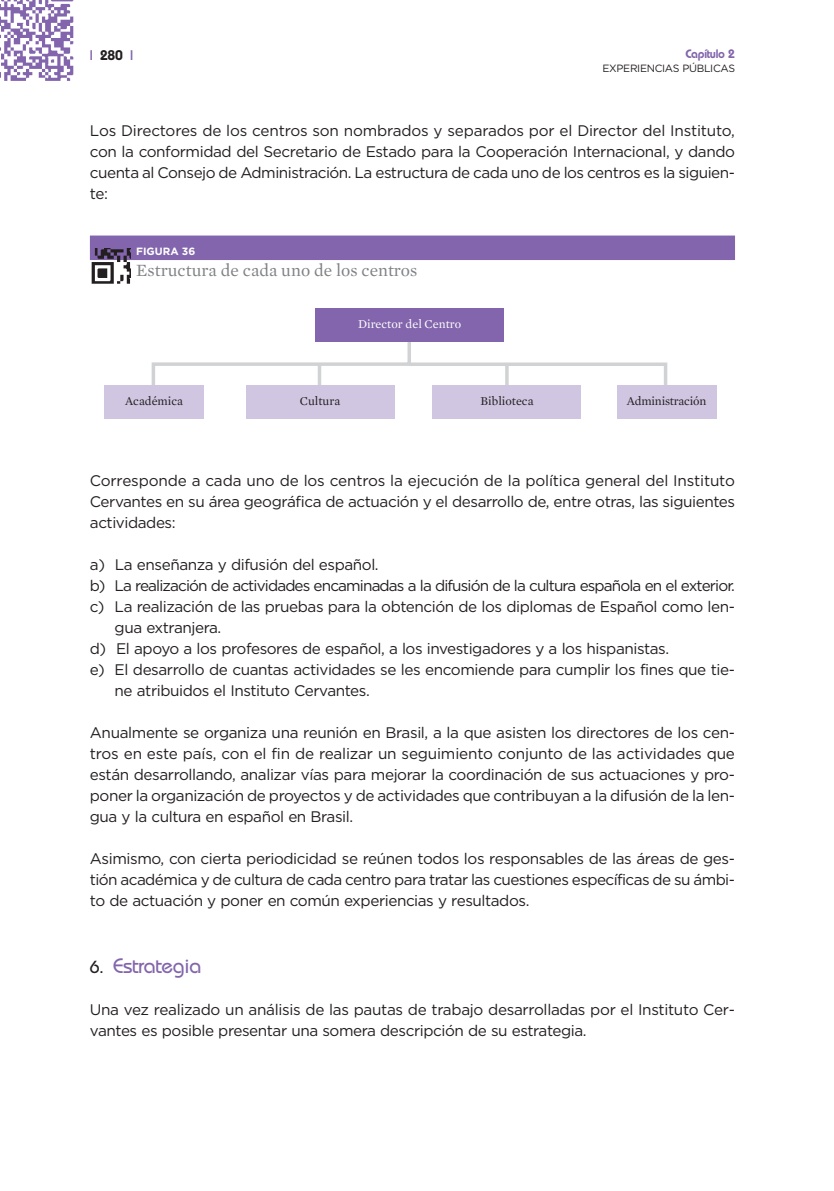
<style>
.page{position:relative;width:834px;height:1191px;background:#fff}
.page>*{position:absolute;margin:0;border:0;box-sizing:border-box;transform-origin:0 0}
.t1{font:500 21px "Bauhaus";letter-spacing:-.02em;color:#8265ac}
.t2{font:17.5px "Mercury Text G1";color:#808285}
.t3{font:15.4px/21px "Gotham";letter-spacing:-.03em;color:#231f20;text-align:justify}
.t4{font:15.4px "Gotham";letter-spacing:-.055em;color:#231f20}
.t5{font:600 14px "Bauhaus";color:#231f20}
.t6{font:12.25px "Mercury Text G1";color:#231f20}
.t7{font:12.25px "Mercury Text G1";color:#fff}
.t8{font:600 12.25px "Bauhaus";letter-spacing:-.02em;color:#8265ac}
.t9{font:10.5px "Gotham";letter-spacing:-.03em;color:#231f20}
.t10{font:700 10.5px "Gotham";color:#fff}
.s1{color:#8265ac}
.s2{font-size:17.5px;color:#231f20}
</style>
<div class="page">
<img style="left:0;top:0;width:74px;height:81px">
<div style="left:90px;top:235px;width:645px;height:25px;background:#8265ac"></div>
<svg style="left:151px;top:341px;width:517px;height:57px"></svg>
<div style="left:315px;top:308px;width:189px;height:33px;background:#8265ac"></div>
<div style="left:104px;top:385px;width:100px;height:33px;background:#d0c6e1"></div>
<div style="left:617px;top:385px;width:99px;height:33px;background:#d0c6e1"></div>
<hr style="left:505px;top:365px;width:3px;height:23px;background:#d1d2d4">
<div style="left:245px;top:385px;width:149px;height:33px;background:#d0c6e1"></div>
<div style="left:432px;top:385px;width:149px;height:33px;background:#d0c6e1"></div>
<img style="left:92px;top:248px;width:39px;height:36px">
<p class="t5" style="left:90px;top:50px;width:45px"><span class="s1">|</span> 280 <span class="s1">|</span></p>
<p class="t8" style="left:685px;top:50px;width:51px">Capítulo 2</p>
<p class="t9" style="left:602px;top:65px;width:134px">EXPERIENCIAS PÚBLICAS</p>
<p class="t3" style="left:90px;top:121px;width:646px">Los Directores de los centros son nombrados y separados por el Director del Instituto, con la conformidad del Secretario de Estado para la Cooperación Internacional, y dando cuenta al Consejo de Administración. La estructura de cada uno de los centros es la siguien&shy;te:</p>
<p class="t10" style="left:136px;top:247px;width:61px">FIGURA 36</p>
<p class="t2" style="left:136px;top:263px;width:283px">Estructura de cada uno de los centros</p>
<p class="t7" style="left:358px;top:319px;width:105px">Director del Centro</p>
<p class="t6" style="left:125px;top:396px;width:59px">Académica</p>
<p class="t6" style="left:300px;top:396px;width:42px">Cultura</p>
<p class="t6" style="left:480px;top:396px;width:55px">Biblioteca</p>
<p class="t6" style="left:627px;top:396px;width:81px">Administración</p>
<p class="t3" style="left:90px;top:471px;width:646px">Corresponde a cada uno de los centros la ejecución de la política general del Instituto Cervantes en su área geográfica de actuación y el desarrollo de, entre otras, las siguientes actividades:</p>
<p class="t3" style="left:90px;top:555px;width:290px">a) La enseñanza y difusión del español.</p>
<p class="t4" style="left:90px;top:580px;width:646px">b) La realización de actividades encaminadas a la difusión de la cultura española en el exterior.</p>
<p class="t3" style="left:90px;top:597px;width:646px">c) La realización de las pruebas para la obtención de los diplomas de Español como len-</p>
<p class="t3" style="left:115px;top:618px;width:108px">gua extranjera.</p>
<p class="t3" style="left:90px;top:639px;width:581px">d) El apoyo a los profesores de español, a los investigadores y a los hispanistas.</p>
<p class="t3" style="left:90px;top:660px;width:646px">e) El desarrollo de cuantas actividades se les encomiende para cumplir los fines que tie-</p>
<p class="t3" style="left:115px;top:681px;width:257px">ne atribuidos el Instituto Cervantes.</p>
<p class="t3" style="left:90px;top:723px;width:646px">Anualmente se organiza una reunión en Brasil, a la que asisten los directores de los cen&shy;tros en este país, con el fin de realizar un seguimiento conjunto de las actividades que están desarrollando, analizar vías para mejorar la coordinación de sus actuaciones y pro&shy;poner la organización de proyectos y de actividades que contribuyan a la difusión de la len&shy;gua y la cultura en español en Brasil.</p>
<p class="t3" style="left:90px;top:849px;width:646px">Asimismo, con cierta periodicidad se reúnen todos los responsables de las áreas de ges&shy;tión académica y de cultura de cada centro para tratar las cuestiones específicas de su ámbi&shy;to de actuación y poner en común experiencias y resultados.</p>
<h1 class="t1" style="left:90px;top:958px;width:113px"><span class="s2">6.</span> Estrategia</h1>
<p class="t3" style="left:90px;top:1000px;width:646px">Una vez realizado un análisis de las pautas de trabajo desarrolladas por el Instituto Cer&shy;vantes es posible presentar una somera descripción de su estrategia.</p>
</div>
